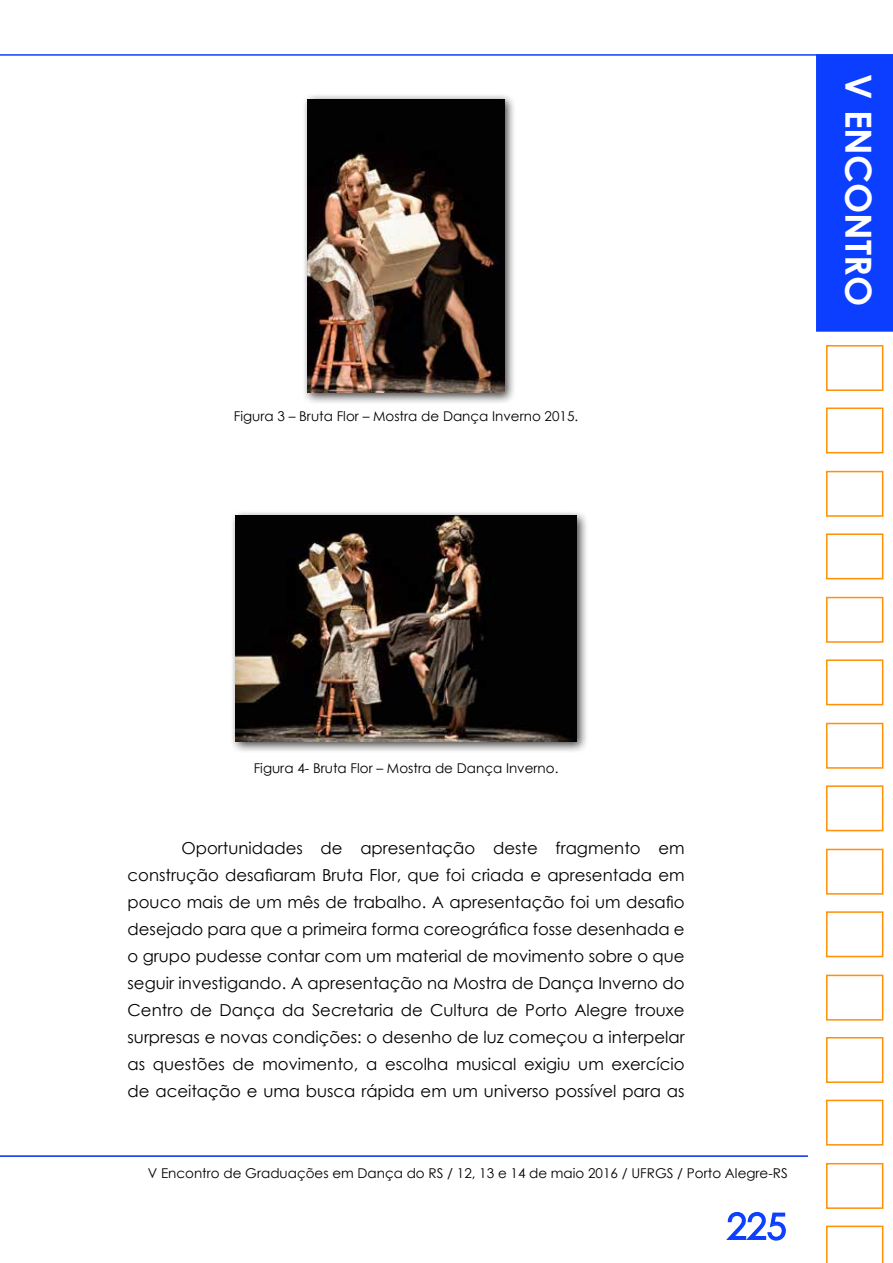
<style>
.page{position:relative;width:893px;height:1263px;background:#fff}
.page>*{position:absolute;margin:0;border:0;box-sizing:border-box;transform-origin:0 0}
.t1{font:700 36px "Century Gothic";color:#fff}
.t2{font:36px "Century Gothic";color:#0c3eff}
.t3{font:16.5px/27px "Century Gothic";color:#000;text-align:justify}
.t4{font:13.5px "Century Gothic";color:#000}
</style>
<div class="page">
<hr style="left:0;top:54px;width:893px;height:2px;background:#0c3eff">
<hr style="left:0;top:1155px;width:808px;height:2px;background:#002ef3">
<div style="left:816px;top:54px;width:77px;height:278px;background:#0c3eff"></div>
<svg style="left:726px;top:1212px;width:60px;height:29px"></svg>
<div style="left:826px;top:345px;width:57px;height:46px;border:2px solid #ff9007"></div>
<div style="left:826px;top:407px;width:57px;height:46px;border:2px solid #ff9007"></div>
<div style="left:826px;top:471px;width:57px;height:46px;border:2px solid #ff9007"></div>
<div style="left:826px;top:533px;width:57px;height:46px;border:2px solid #ff9007"></div>
<div style="left:826px;top:597px;width:57px;height:46px;border:2px solid #ff9007"></div>
<div style="left:826px;top:659px;width:57px;height:46px;border:2px solid #ff9007"></div>
<div style="left:826px;top:723px;width:57px;height:46px;border:2px solid #ff9007"></div>
<div style="left:826px;top:785px;width:57px;height:46px;border:2px solid #ff9007"></div>
<div style="left:826px;top:849px;width:57px;height:46px;border:2px solid #ff9007"></div>
<div style="left:826px;top:911px;width:57px;height:46px;border:2px solid #ff9007"></div>
<div style="left:826px;top:975px;width:57px;height:45px;border:2px solid #ff9007"></div>
<div style="left:826px;top:1037px;width:57px;height:46px;border:2px solid #ff9007"></div>
<div style="left:826px;top:1100px;width:57px;height:45px;border:2px solid #ff9007"></div>
<div style="left:826px;top:1163px;width:57px;height:46px;border:2px solid #ff9007"></div>
<svg style="left:826px;top:1225px;width:57px;height:38px"></svg>
<div style="left:302px;top:93px;width:215px;height:312px;background:#000;opacity:.75"></div>
<img style="left:308px;top:99px;width:197px;height:294px">
<div style="left:230px;top:510px;width:358px;height:244px;background:#000;opacity:.75"></div>
<img style="left:236px;top:516px;width:340px;height:226px">
<p class="t4" style="left:234px;top:407px;width:346px">Figura 3 – Bruta Flor – Mostra de Dança Inverno 2015.</p>
<h1 class="t1" style="left:886px;top:74px;width:233px;rotate:90deg">V Encontro</h1>
<p class="t4" style="left:254px;top:758px;width:306px">Figura 4- Bruta Flor – Mostra de Dança Inverno.</p>
<p class="t3" style="left:128px;top:834px;width:559px;text-indent:54px">Oportunidades de apresentação deste fragmento em construção desafiaram Bruta Flor, que foi criada e apresentada em pouco mais de um mês de trabalho. A apresentação foi um desafio desejado para que a primeira forma coreográfica fosse desenhada e o grupo pudesse contar com um material de movimento sobre o que seguir investigando. A apresentação na Mostra de Dança Inverno do Centro de Dança da Secretaria de Cultura de Porto Alegre trouxe surpresas e novas condições: o desenho de luz começou a interpelar as questões de movimento, a escolha musical exigiu um exercício de aceitação e uma busca rápida em um universo possível para as</p>
<p class="t4" style="left:148px;top:1163px;width:641px">V Encontro de Graduações em Dança do RS / 12, 13 e 14 de maio 2016 / UFRGS / Porto Alegre-RS</p>
<h1 class="t2" style="left:727px;top:1201px;width:61px">225</h1>
</div>
